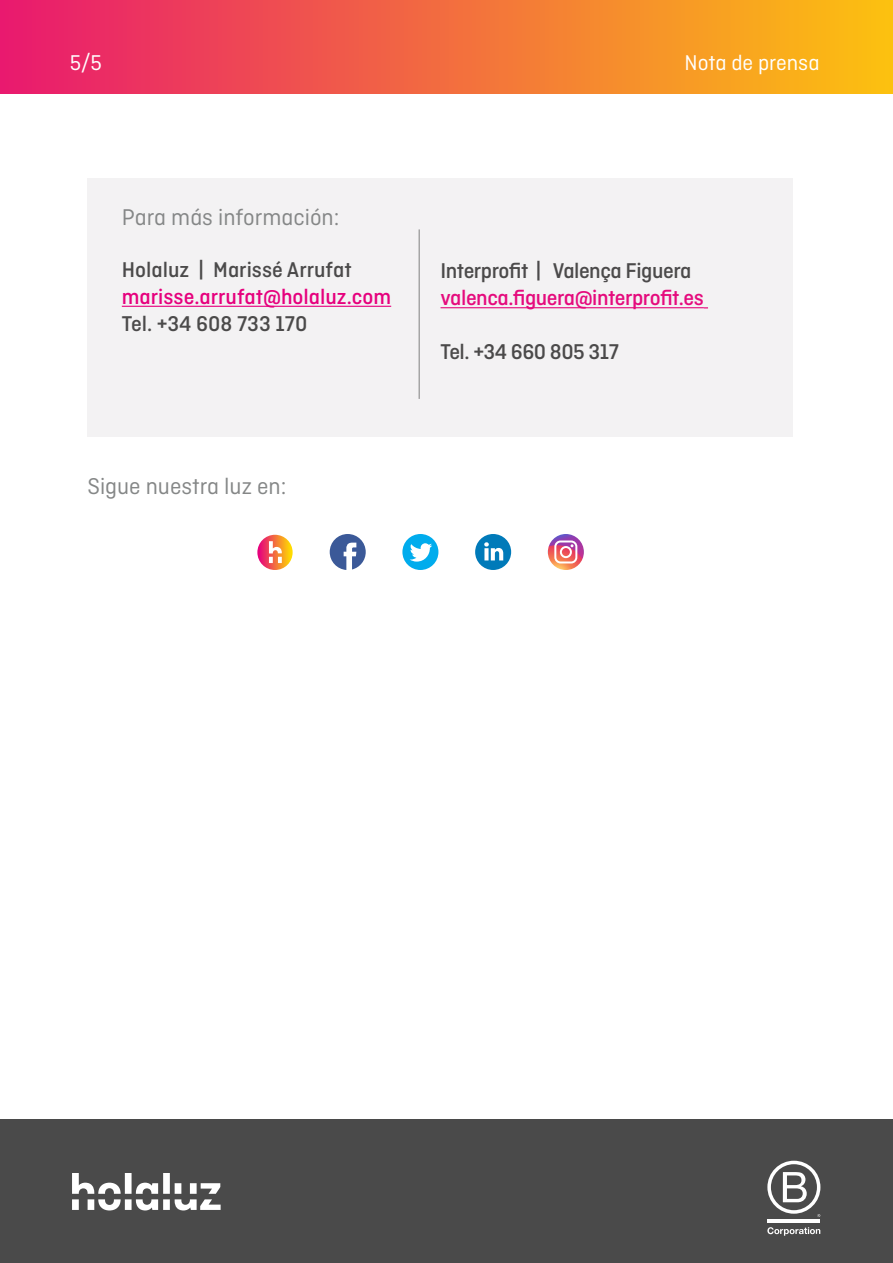
<style>
.page{position:relative;width:893px;height:1263px;background:#fff}
.page>*{position:absolute;margin:0;border:0;box-sizing:border-box;transform-origin:0 0}
.t1{font:24px "Ciutadella";color:#858787}
.t2{font:500 22.5px "Ciutadella";letter-spacing:-.02em;color:#4b4a4a}
.t3{font:500 22.5px "Ciutadella";color:#4b4a4a}
.t4{font:500 22.5px "Ciutadella";letter-spacing:-.02em;color:#e50b7d}
.t5{font:500 22.5px "Ciutadella";color:#e6007d}
.t6{font:22.5px "Ciutadella";color:#fff}
</style>
<div class="page">
<div style="left:0;top:0;width:892px;height:93px;background:linear-gradient(to right,#e9196f,#fcc10f)"></div>
<div style="left:0;top:1119px;width:892px;height:144px;background:#4a4a4a"></div>
<svg style="left:72px;top:1173px;width:148px;height:37px"></svg>
<hr style="left:767px;top:1219px;width:53px;height:4px;background:#fff">
<svg style="left:767px;top:1161px;width:53px;height:56px"></svg>
<svg style="left:767px;top:1227px;width:53px;height:9px"></svg>
<svg style="left:257px;top:535px;width:35px;height:35px"></svg>
<svg style="left:269px;top:541px;width:13px;height:22px"></svg>
<svg style="left:330px;top:534px;width:36px;height:36px"></svg>
<svg style="left:402px;top:534px;width:36px;height:36px"></svg>
<svg style="left:475px;top:534px;width:36px;height:36px"></svg>
<svg style="left:548px;top:534px;width:36px;height:36px"></svg>
<div style="left:87px;top:178px;width:705px;height:259px;background:#f3f2f3"></div>
<hr style="left:440px;top:307px;width:263px;height:1px;background:#e50b7d">
<hr style="left:418px;top:229px;width:2px;height:170px;background:#000">
<hr style="left:122px;top:306px;width:269px;height:1px;background:#e6007d">
<p class="t6" style="left:70px;top:51px;width:34px">5/5</p>
<p class="t6" style="left:684px;top:51px;width:137px">Nota de prensa</p>
<p class="t1" style="left:122px;top:204px;width:219px">Para más información:</p>
<p class="t3" style="left:122px;top:257px;width:231px">Holaluz | Marissé Arrufat</p>
<p class="t5" style="left:122px;top:284px;width:271px">marisse.arrufat@holaluz.com</p>
<p class="t3" style="left:122px;top:311px;width:187px">Tel. +34 608 733 170</p>
<p class="t1" style="left:87px;top:473px;width:200px">Sigue nuestra luz en:</p>
<p class="t2" style="left:440px;top:259px;width:252px">Interprofit | Valença Figuera</p>
<p class="t4" style="left:440px;top:286px;width:265px">valenca.figuera@interprofit.es</p>
<p class="t2" style="left:440px;top:340px;width:180px">Tel. +34 660 805 317</p>
</div>
